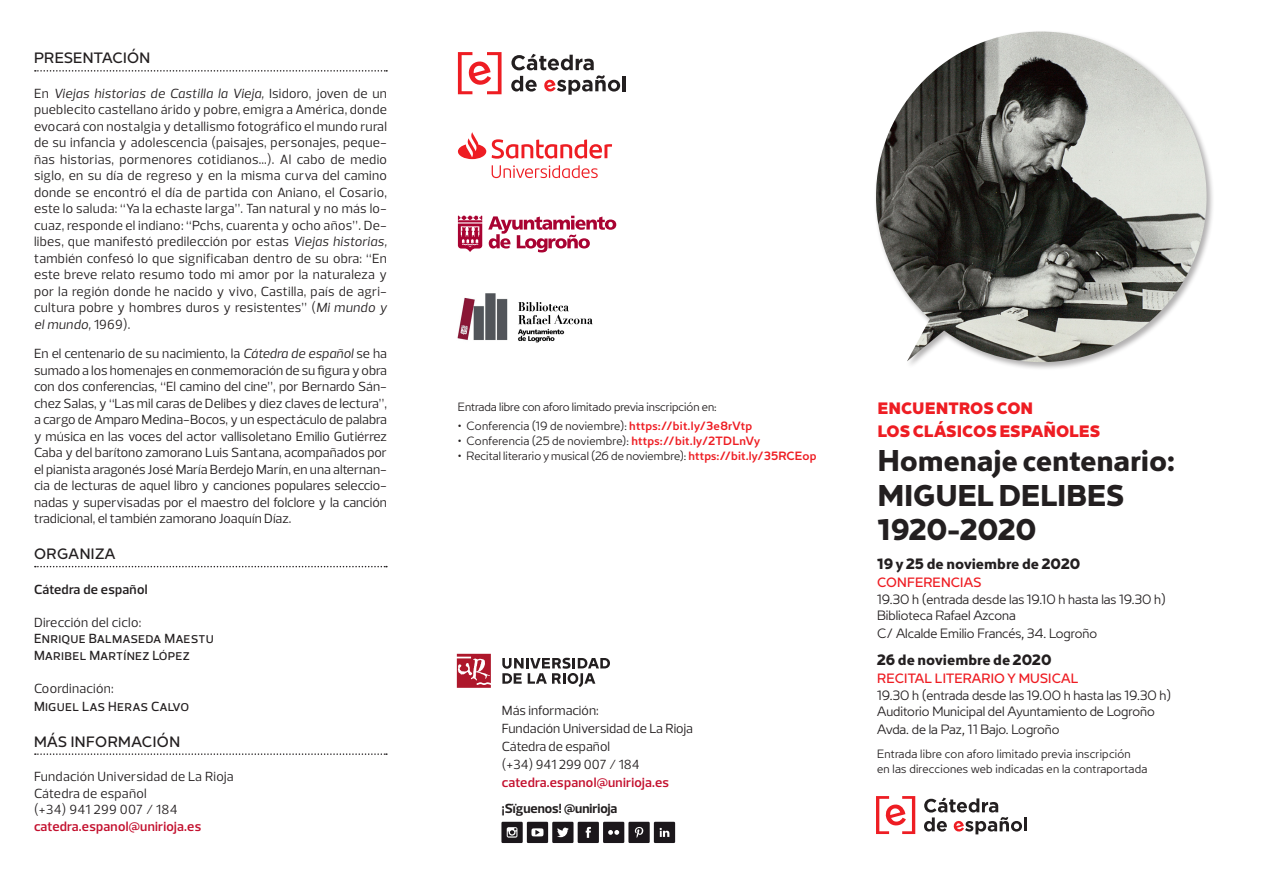
<style>
.page{position:relative;width:1263px;height:893px;background:#fff}
.page>*{position:absolute;margin:0;border:0;box-sizing:border-box;transform-origin:0 0}
.t1{font:30px/34.5px "Rioja Mazuelo";letter-spacing:-.01em;color:#231f20}
.t2{font:16.5px/22.5px "Rioja Maturana";color:#ee1d23}
.t3{font:15px "Rioja Mazuelo";color:#231f20}
.t4{font:15px "Rioja Tempranillo";letter-spacing:.03em;color:#231f20}
.t5{font:13.5px/16.5px "Prelo";color:#231f20;text-align:justify}
.t6{font:13.5px/16.5px "Rioja Viura";color:#231f20}
.t7{font:13.5px/16.5px "Prelo";letter-spacing:.02em;color:#231f20}
.t8{font:500 13.5px/16.5px "Prelo";letter-spacing:.02em;color:#231f20}
.t9{font:600 13.5px "Prelo";letter-spacing:.02em;color:#c3102e}
.t10{font:13.5px "Rioja Tempranillo";letter-spacing:.01em;color:#ee1d23}
.t11{font:700 13.5px "Prelo";color:#231f20}
.t12{font:600 13.5px "Prelo";letter-spacing:.02em;color:#231f20}
.t13{font:12px/15px "Rioja Viura";letter-spacing:.015em;color:#231f20}
.s1{font-style:italic}
.s2{font-family:"Rioja Garnacha";color:#ee1d23}
</style>
<div class="page">
<svg style="left:35px;top:70px;width:352px;height:2px"></svg>
<svg style="left:35px;top:566px;width:352px;height:1px"></svg>
<svg style="left:35px;top:753px;width:352px;height:2px"></svg>
<svg style="left:511px;top:54px;width:109px;height:41px"></svg>
<hr style="left:623px;top:76px;width:3px;height:15px;background:#231f20">
<svg style="left:458px;top:52px;width:43px;height:42px"></svg>
<img style="left:457px;top:293px;width:136px;height:50px">
<svg style="left:457px;top:654px;width:34px;height:34px"></svg>
<svg style="left:502px;top:658px;width:108px;height:29px"></svg>
<svg style="left:501px;top:822px;width:174px;height:21px"></svg>
<svg style="left:458px;top:132px;width:154px;height:46px"></svg>
<svg style="left:488px;top:216px;width:128px;height:36px"></svg>
<svg style="left:458px;top:216px;width:24px;height:36px"></svg>
<svg style="left:924px;top:798px;width:98px;height:36px"></svg>
<hr style="left:1024px;top:817px;width:3px;height:14px;background:#231f20">
<svg style="left:876px;top:796px;width:39px;height:38px"></svg>
<div style="left:874px;top:30px;width:341px;height:341px;background:#231f20;opacity:.35"></div>
<img style="left:876px;top:32px;width:330px;height:330px">
<p class="t4" style="left:34px;top:48px;width:118px">PRESENTACIÓN</p>
<p class="t5" style="left:34px;top:85px;width:354px">En <span class="s1">Viejas historias de Castilla la Vieja,</span> Isidoro, joven de un pueblecito castellano árido y pobre, emigra a América, donde evocará con nostalgia y detallismo fotográfico el mundo rural de su infancia y adolescencia (paisajes, personajes, peque&shy;ñas historias, pormenores cotidianos…). Al cabo de medio siglo, en su día de regreso y en la misma curva del camino donde se encontró el día de partida con Aniano, el Cosario, este lo saluda: “Ya la echaste larga”. Tan natural y no más lo&shy;cuaz, responde el indiano: “Pchs, cuarenta y ocho años”. De&shy;libes, que manifestó predilección por estas <span class="s1">Viejas historias, </span>también confesó lo que significaban dentro de su obra: “En este breve relato resumo todo mi amor por la naturaleza y por la región donde he nacido y vivo, Castilla, país de agri&shy;cultura pobre y hombres duros y resistentes” (<span class="s1">Mi mundo y el mundo,</span> 1969).</p>
<p class="t5" style="left:34px;top:345px;width:354px">En el centenario de su nacimiento, la <span class="s1">Cátedra de español</span> se ha sumado a los homenajes en conmemoración de su figura y obra con dos conferencias, “El camino del cine”, por Bernardo Sán&shy;chez Salas, y “Las mil caras de Delibes y diez claves de lectura”, a cargo de Amparo Medina-Bocos, y un espectáculo de palabra y música en las voces del actor vallisoletano Emilio Gutiérrez Caba y del barítono zamorano Luis Santana, acompañados por el pianista aragonés José María Berdejo Marín, en una alternan&shy;cia de lecturas de aquel libro y canciones populares seleccio&shy;nadas y supervisadas por el maestro del folclore y la canción tradicional, el también zamorano Joaquín Díaz.</p>
<p class="t4" style="left:34px;top:544px;width:83px">ORGANIZA</p>
<p class="t12" style="left:34px;top:581px;width:115px">Cátedra de español</p>
<p class="t7" style="left:34px;top:614px;width:109px">Dirección del ciclo:</p>
<p class="t8" style="left:34px;top:630px;width:181px">Enrique Balmaseda Maestu<br>Maribel Martínez López</p>
<p class="t7" style="left:34px;top:680px;width:81px">Coordinación:</p>
<p class="t8" style="left:34px;top:698px;width:157px">Miguel Las Heras Calvo</p>
<p class="t4" style="left:34px;top:732px;width:148px">MÁS INFORMACIÓN</p>
<p class="t7" style="left:34px;top:768px;width:201px">Fundación Universidad de La Rioja<br>Cátedra de español<br>(+34) 941 299 007 / 184</p>
<p class="t9" style="left:34px;top:818px;width:169px">catedra.espanol@unirioja.es</p>
<p class="t13" style="left:458px;top:399px;width:260px">Entrada libre con aforo limitado previa inscripción en:</p>
<p class="t13" style="left:458px;top:418px;width:296px">• Conferencia (19 de noviembre): <span class="s2">https://bit.ly/3e8rVtp</span></p>
<p class="t13" style="left:458px;top:433px;width:304px">• Conferencia (25 de noviembre): <span class="s2">https://bit.ly/2TDLnVy</span></p>
<p class="t13" style="left:458px;top:448px;width:360px">• Recital literario y musical (26 de noviembre): <span class="s2">https://bit.ly/35RCEop</span></p>
<p class="t5" style="left:502px;top:701px;width:192px;line-height:18px;text-align:left">Más información:<br>Fundación Universidad de La Rioja<br>Cátedra de español<br>(+34) 941 299 007 / 184</p>
<p class="t9" style="left:502px;top:774px;width:169px">catedra.espanol@unirioja.es</p>
<p class="t11" style="left:502px;top:801px;width:117px">¡Sïguenos! @unirioja</p>
<p class="t2" style="left:877px;top:398px;width:224px">ENCUENTROS CON<br>LOS CLÁSICOS ESPAÑOLES</p>
<h1 class="t1" style="left:877px;top:444px;width:299px">Homenaje centenario:<br>MIGUEL DELIBES<br>1920-2020</h1>
<p class="t3" style="left:877px;top:554px;width:205px">19 y 25 de noviembre de 2020</p>
<p class="t10" style="left:877px;top:574px;width:106px">CONFERENCIAS</p>
<p class="t6" style="left:877px;top:591px;width:290px">19.30 h (entrada desde las 19.10 h hasta las 19.30 h)<br>Biblioteca Rafael Azcona</p>
<p class="t6" style="left:877px;top:625px;width:221px">C/ Alcalde Emilio Francés, 34. Logroño</p>
<p class="t3" style="left:877px;top:650px;width:176px">26 de noviembre de 2020</p>
<p class="t10" style="left:877px;top:670px;width:203px">RECITAL LITERARIO Y MUSICAL</p>
<p class="t6" style="left:877px;top:687px;width:296px">19.30 h (entrada desde las 19.00 h hasta las 19.30 h)<br>Auditorio Municipal del Ayuntamiento de Logroño</p>
<p class="t6" style="left:877px;top:721px;width:184px">Avda. de la Paz, 11 Bajo. Logroño</p>
<p class="t13" style="left:877px;top:746px;width:272px">Entrada libre con aforo limitado previa inscripción<br>en las direcciones web indicadas en la contraportada</p>
</div>
